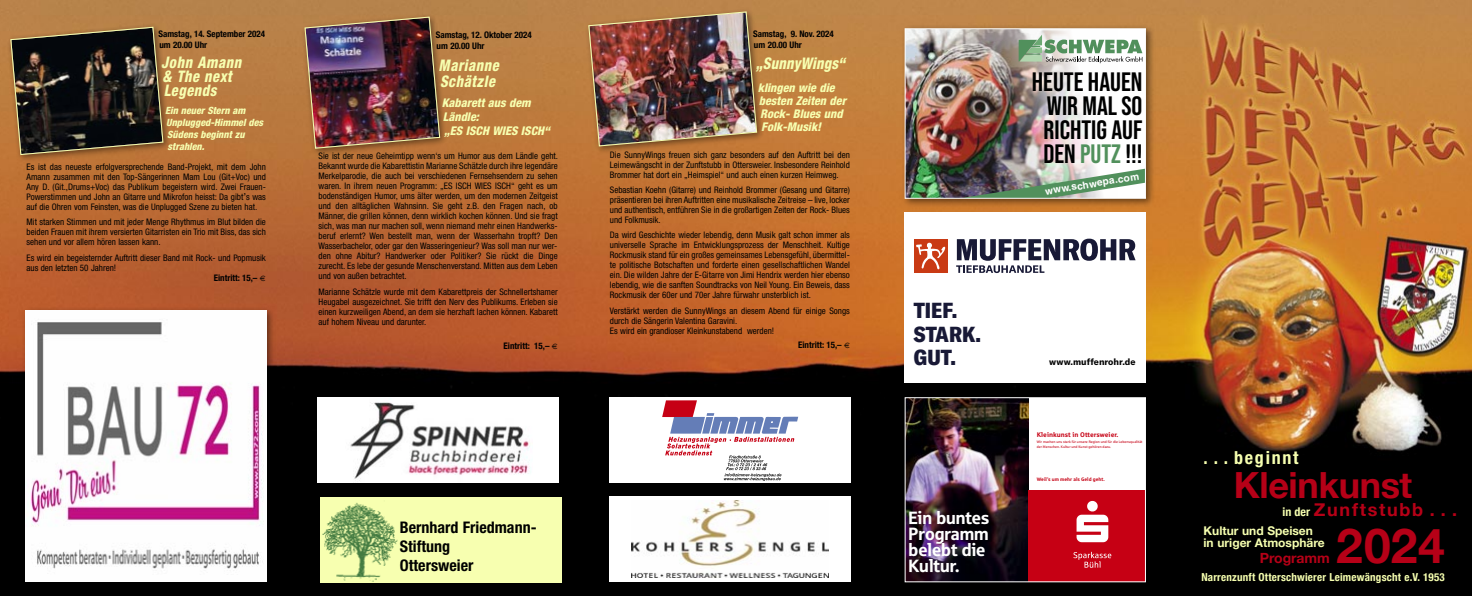
<style>
.page{position:relative;width:1472px;height:596px;background:#fff}
.page>*{position:absolute;margin:0;border:0;box-sizing:border-box;transform-origin:0 0}
.t1{font:700 48px "Helvetica Neue";color:#b60017}
.t2{font:700 36px "Helvetica Neue";letter-spacing:-.01em;color:#b60017}
.t3{font:26.6px/24.2px "Bebas Neue";color:#000;text-align:center}
.t4{font:900 condensed 21.4px/23.6px "GT America";color:#181936}
.t5{font:700 18px "Helvetica Neue";letter-spacing:.095em;color:#b60017}
.t6{font:700 condensed 18px "Helvetica Neue";letter-spacing:.095em;color:#f7ffb0}
.t7{font:17.7px/16px "Sparkasse Head";color:#fff}
.t8{font:italic 800 condensed 16px/14px "Helvetica Neue";letter-spacing:.035em;color:#f7ffb0;scale:.9 1}
.t9{font:700 condensed 16px/19.2px "Helvetica Neue";color:#000}
.t10{font:700 14px "Helvetica Neue";letter-spacing:-.005em;color:#b60017}
.t11{font:italic 800 condensed 12px/13px "Helvetica Neue";color:#f7ffb0}
.t12{font:700 12px "Helvetica Neue";color:#f7ffb0}
.t13{font:700 condensed 11px "Helvetica Neue";letter-spacing:.02em;color:#f7ffb0}
.t14{font:italic 800 condensed 10px/12px "Helvetica Neue";color:#f7ffb0}
.t15{font:700 10px "Helvetica S";color:#fff}
.t16{font:700 9.1px "GT America";color:#000}
.t17{font:condensed 9px/10px "Helvetica Neue";color:#000;text-align:justify}
.t18{font:700 condensed 9px "Helvetica Neue";color:#000}
.t19{font:700 6.7px "Sparkasse Rg";color:#c60014}
.t20{font:700 5px "Sparkasse Rg";color:#c60014}
.t21{font:3.5px/4.3px "Sparkasse Rg";color:#c60014}
.s1{font-family:"Lucida Grande";font-stretch:normal}
.s2{font-family:"Euro Logo";font-weight:400;font-stretch:normal}
.s3{color:#51905c}
.s4{font-stretch:condensed;font-size:12px;color:#f7ffb0}
</style>
<div class="page">
<img style="left:292px;top:0;width:1179px;height:595px">
<img style="left:0;top:0;width:292px;height:595px">
<img style="left:4px;top:20px;width:172px;height:147px">
<img style="left:10px;top:26px;width:154px;height:129px">
<img style="left:298px;top:10px;width:154px;height:151px">
<img style="left:304px;top:16px;width:137px;height:133px">
<img style="left:581px;top:5px;width:188px;height:154px">
<img style="left:587px;top:11px;width:170px;height:136px">
<div style="left:317px;top:397px;width:241px;height:85px;background:#fff"></div>
<img style="left:350px;top:402px;width:180px;height:79px">
<div style="left:320px;top:496px;width:242px;height:85px;background:#f7ffb0"></div>
<img style="left:322px;top:502px;width:76px;height:79px">
<div style="left:905px;top:398px;width:239px;height:183px;background:#fff"></div>
<img style="left:906px;top:399px;width:122px;height:180px">
<img style="left:909px;top:510px;width:22px;height:14px">
<img style="left:936px;top:510px;width:44px;height:14px">
<img style="left:909px;top:527px;width:79px;height:16px">
<img style="left:909px;top:527px;width:78px;height:13px">
<img style="left:909px;top:542px;width:47px;height:14px">
<img style="left:962px;top:542px;width:23px;height:14px">
<img style="left:909px;top:558px;width:47px;height:14px">
<div style="left:1028px;top:489px;width:116px;height:92px;background:#c60014"></div>
<svg style="left:1073px;top:551px;width:38px;height:16px"></svg>
<svg style="left:1076px;top:500px;width:32px;height:42px"></svg>
<div style="left:904px;top:397px;width:241px;height:184px;border:1px solid #fff"></div>
<img style="left:899px;top:22px;width:258px;height:188px">
<img style="left:906px;top:30px;width:211px;height:166px">
<svg style="left:1020px;top:60px;width:123px;height:107px"></svg>
<img style="left:942px;top:167px;width:201px;height:29px">
<svg style="left:1018px;top:35px;width:124px;height:28px"></svg>
<div style="left:904px;top:28px;width:241px;height:170px;border:1px solid #fff"></div>
<img style="left:20px;top:305px;width:258px;height:288px">
<img style="left:26px;top:310px;width:240px;height:271px">
<div style="left:609px;top:396px;width:241px;height:85px;background:#fff"></div>
<svg style="left:662px;top:400px;width:136px;height:80px"></svg>
<div style="left:609px;top:496px;width:241px;height:85px;background:#fff"></div>
<img style="left:631px;top:500px;width:197px;height:76px">
<div style="left:904px;top:213px;width:241px;height:170px;background:#fff"></div>
<svg style="left:956px;top:238px;width:179px;height:35px"></svg>
<div style="left:913px;top:239px;width:34px;height:34px;background:#c93a14"></div>
<svg style="left:916px;top:242px;width:29px;height:27px"></svg>
<p class="t18" style="left:158px;top:28px;width:108px">Samstag, 14. September 2024</p>
<p class="t18" style="left:159px;top:39px;width:49px">um 20.00 Uhr</p>
<p class="t8" style="left:161px;top:57px;width:93px">John Amann</p>
<p class="t8" style="left:162px;top:71px;width:81px">&amp; The next<br>Legends</p>
<p class="t14" style="left:165px;top:105px;width:101px">Ein neuer Stern am<br>Unplugged-Himmel des<br>Südens beginnt zu strahlen.</p>
<p class="t17" style="left:27px;top:162px;width:241px">Es ist das neueste erfolgversprechende Band-Projekt, mit dem John Amann zusammen mit den Top-Sängerinnen Mam Lou (Git+Voc) und Any D. (Git.,Drums+Voc) das Publikum begeistern wird. Zwei Frauen-Powerstimmen und John an Gitarre und Mikrofon heisst: Da gibt<span class="s1">’</span>s was auf die Ohren vom Feinsten, was die Unplugged Szene zu bieten hat.</p>
<p class="t17" style="left:27px;top:217px;width:241px">Mit starken Stimmen und mit jeder Menge Rhythmus im Blut bilden die beiden Frauen mit ihrem versierten Gitarristen ein Trio mit Biss, das sich sehen und vor allem hören lassen kann.</p>
<p class="t17" style="left:27px;top:253px;width:241px">Es wird ein begeisternder Auftritt dieser Band mit Rock- und Popmusik aus den letzten 50 Jahren!</p>
<p class="t18" style="left:214px;top:272px;width:53px">Eintritt: 15,– <span class="s2">6</span></p>
<p class="t18" style="left:435px;top:29px;width:98px">Samstag, 12. Oktober 2024</p>
<p class="t18" style="left:436px;top:40px;width:49px">um 20.00 Uhr</p>
<p class="t8" style="left:438px;top:59px;width:71px;line-height:16px">Marianne<br>Schätzle</p>
<p class="t11" style="left:441px;top:97px;width:93px;line-height:14px">Kabarett aus dem<br>Ländle:</p>
<p class="t11" style="left:444px;top:125px;width:109px">„ES ISCH WIES ISCH“</p>
<p class="t17" style="left:318px;top:152px;width:241px">Sie ist der neue Geheimtipp wenn‘s um Humor aus dem Ländle geht.<br>Bekannt wurde die Kabarettistin Marianne Schätzle durch ihre legendäre Merkelparodie, die auch bei verschiedenen Fernsehsendern zu sehen waren. In ihrem neuen Programm: „ES ISCH WIES ISCH“ geht es um bodenständigen Humor, ums älter werden, um den modernen Zeitgeist und den alltäglichen Wahnsinn. Sie geht z.B. den Fragen nach, ob Männer, die grillen können, denn wirklich kochen können. Und sie fragt sich, was man nur machen soll, wenn niemand mehr einen Handwerks&shy;beruf erlernt? Wen bestellt man, wenn der Wasserhahn tropft? Den Wasserbachelor, oder gar den Wasseringenieur? Was soll man nur wer&shy;den ohne Abitur? Handwerker oder Politiker? Sie rückt die Dinge zurecht. Es lebe der gesunde Menschenverstand. Mitten aus dem Leben und von außen betrachtet.</p>
<p class="t17" style="left:318px;top:288px;width:240px">Marianne Schätzle wurde mit dem Kabarettpreis der Schnellertshamer Heugabel ausgezeichnet. Sie trifft den Nerv des Publikums. Erleben sie einen kurzweiligen Abend, an dem sie herzhaft lachen können. Kabarett auf hohem Niveau und darunter.</p>
<p class="t18" style="left:503px;top:340px;width:56px">Eintritt: 15,– <span class="s2">6</span></p>
<p class="t18" style="left:753px;top:28px;width:82px">Samstag, 9. Nov. 2024</p>
<p class="t18" style="left:754px;top:39px;width:49px">um 20.00 Uhr</p>
<p class="t8" style="left:755px;top:58px;width:104px">„SunnyWings“</p>
<p class="t11" style="left:757px;top:82px;width:92px">klingen wie die besten Zeiten der<br>Rock- Blues und<br>Folk-Musik!</p>
<p class="t17" style="left:610px;top:150px;width:241px">Die SunnyWings freuen sich ganz besonders auf den Auftritt bei den Leimewängscht in der Zunftstubb in Ottersweier. Insbesondere Reinhold Brommer hat dort ein „Heimspiel“ und auch einen kurzen Heimweg.</p>
<p class="t17" style="left:610px;top:185px;width:241px">Sebastian Koehn (Gitarre) und Reinhold Brommer (Gesang und Gitarre) präsentieren bei ihren Auftritten eine musikalische Zeitreise – live, locker und authentisch, entführen Sie in die großartigen Zeiten der Rock- Blues und Folkmusik.</p>
<p class="t17" style="left:610px;top:230px;width:241px">Da wird Geschichte wieder lebendig, denn Musik galt schon immer als universelle Sprache im Entwicklungsprozess der Menschheit. Kultige Rockmusik stand für ein großes gemeinsames Lebensgefühl, übermittel&shy;te politische Botschaften und forderte einen gesellschaftlichen Wandel ein. Die wilden Jahre der E-Gitarre von Jimi Hendrix werden hier ebenso lebendig, wie die sanften Soundtracks von Neil Young. Ein Beweis, dass Rockmusik der 60er und 70er Jahre fürwahr unsterblich ist.</p>
<p class="t17" style="left:610px;top:306px;width:241px">Verstärkt werden die SunnyWings an diesem Abend für einige Songs durch die Sängerin Valentina Garavini.</p>
<p class="t17" style="left:610px;top:326px;width:166px">Es wird ein grandioser Kleinkunstabend werden!</p>
<p class="t18" style="left:798px;top:339px;width:53px">Eintritt: 15,– <span class="s2">6</span></p>
<p class="t9" style="left:400px;top:518px;width:138px">Bernhard Friedmann-<br>Stiftung</p>
<p class="t9" style="left:400px;top:557px;width:75px">Ottersweier</p>
<p class="t4" style="left:913px;top:298px;width:69px">TIEF.<br>STARK.<br>GUT.</p>
<p class="t7" style="left:908px;top:511px;width:82px">Ein buntes<br>Programm belebt die<br>Kultur.</p>
<p class="t3" style="left:1031px;top:69px;width:112px">HEUTE HAUEN<br>WIR MAL SO<br>RICHTIG AUF<br>DEN <span class="s3">PUTZ</span> !!!</p>
<p class="t15" style="left:1044px;top:185px;width:96px;rotate:-9deg">www.schwepa.com</p>
<p class="t16" style="left:1049px;top:356px;width:88px">www.muffenrohr.de</p>
<p class="t19" style="left:1036px;top:432px;width:83px">Kleinkunst in Ottersweier.</p>
<p class="t21" style="left:1036px;top:440px;width:107px">Wir machen uns stark für unsere Region und für die Lebensqualität der Menschen. Kultur und Kunst gehören dazu.</p>
<p class="t20" style="left:1036px;top:477px;width:69px">Weil’s um mehr als Geld geht.</p>
<p class="t6" style="left:1203px;top:450px;width:96px">. . . beginnt</p>
<p class="t2" style="left:1233px;top:462px;width:180px">Kleinkunst</p>
<p class="t5" style="left:1282px;top:497px;width:176px"><span class="s4">in der</span> Zunftstubb . . .</p>
<p class="t12" style="left:1203px;top:522px;width:111px">Kultur und Speisen</p>
<p class="t12" style="left:1203px;top:534px;width:123px">in uriger Atmosphäre</p>
<p class="t10" style="left:1259px;top:548px;width:71px">Programm</p>
<p class="t1" style="left:1336px;top:515px;width:110px">2024</p>
<p class="t13" style="left:1201px;top:569px;width:245px">Narrenzunft Otterschwierer Leimewängscht e.V. 1953</p>
</div>
